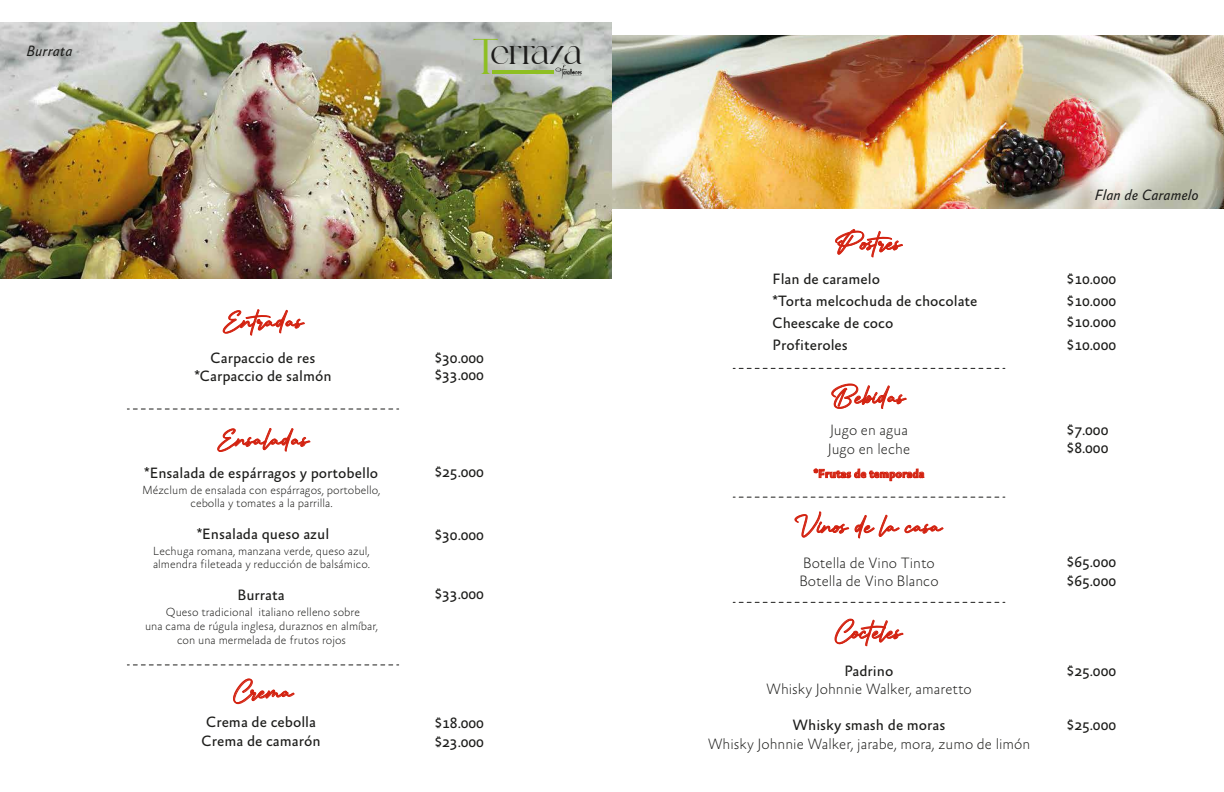
<style>
.page{position:relative;width:1224px;height:792px;background:#fff}
.page>*{position:absolute;margin:0;border:0;box-sizing:border-box;transform-origin:0 0}
.t1{font:37.3px "Gangitem";color:#1d1d1b}
.t2{font:32px "Authentic Signature";color:#d32210}
.t3{font:15.2px/22px "Absara Sans TF";color:#1d1d1b;text-align:center}
.t4{font:100 15.2px/18.2px "Absara Sans";color:#1d1d1b}
.t5{font:15.2px/21.9px "Absara Sans";color:#1d1d1b}
.t6{font:italic 15.2px "Absara Sans TF";color:#1d1d1b}
.t7{font:100 12px/13px "Absara Sans";color:#1d1d1b;text-align:center}
.t8{font:700 12px "Absara Sans TF";color:#d32210}
.s1{font-size:49.9px;color:#8ebf22}
</style>
<div class="page">
<img style="left:0;top:23px;width:612px;height:255px">
<img style="left:612px;top:36px;width:612px;height:173px">
<svg style="left:555px;top:65px;width:27px;height:14px"></svg>
<hr style="left:493px;top:70px;width:61px;height:1px;background:#8ebf22">
<hr style="left:493px;top:72px;width:61px;height:2px;background:#8ebf22">
<svg style="left:217px;top:428px;width:93px;height:24px"></svg>
<svg style="left:233px;top:679px;width:61px;height:25px"></svg>
<svg style="left:127px;top:409px;width:272px;height:1px"></svg>
<svg style="left:127px;top:665px;width:272px;height:1px"></svg>
<svg style="left:223px;top:309px;width:82px;height:26px"></svg>
<svg style="left:733px;top:368px;width:272px;height:1px"></svg>
<svg style="left:733px;top:497px;width:272px;height:1px"></svg>
<svg style="left:733px;top:602px;width:272px;height:1px"></svg>
<svg style="left:795px;top:512px;width:54px;height:25px"></svg>
<svg style="left:855px;top:514px;width:44px;height:24px"></svg>
<svg style="left:905px;top:524px;width:38px;height:10px"></svg>
<svg style="left:814px;top:469px;width:110px;height:12px"></svg>
<svg style="left:832px;top:384px;width:75px;height:25px"></svg>
<svg style="left:835px;top:229px;width:68px;height:28px"></svg>
<svg style="left:835px;top:619px;width:68px;height:27px"></svg>
<p class="t6" style="left:27px;top:43px;width:48px">Burrata</p>
<h1 class="t1" style="left:473px;top:29px;width:111px"><span class="s1">T</span>erraza</h1>
<h2 class="t2" style="left:223px;top:303px;width:81px">Entradas</h2>
<p class="t3" style="left:194px;top:350px;width:139px;line-height:18px">Carpaccio de res *Carpaccio de salmón</p>
<h2 class="t2" style="left:218px;top:422px;width:92px">Ensaladas</h2>
<p class="t3" style="left:144px;top:462px;width:236px">*Ensalada de espárragos y portobello</p>
<p class="t7" style="left:143px;top:484px;width:240px">Mézclum de ensalada con espárragos, portobello, cebolla y tomates a la parrilla.</p>
<p class="t3" style="left:197px;top:523px;width:134px">*Ensalada queso azul</p>
<p class="t7" style="left:153px;top:545px;width:219px;text-align:left">Lechuga romana, manzana verde, queso azul, almendra fileteada y reducción de balsámico.</p>
<p class="t3" style="left:238px;top:584px;width:49px">Burrata</p>
<p class="t7" style="left:145px;top:605px;width:234px;line-height:14px">Queso tradicional italiano relleno sobre<br>una cama de rúgula inglesa, duraznos en almíbar, con una mermelada de frutos rojos</p>
<h2 class="t2" style="left:234px;top:674px;width:60px">Crema</h2>
<p class="t3" style="left:202px;top:714px;width:121px;line-height:19px">Crema de cebolla<br>Crema de camarón</p>
<p class="t5" style="left:435px;top:351px;width:51px;line-height:16.4px">$30.000 $33.000</p>
<p class="t5" style="left:435px;top:462px;width:51px">$25.000</p>
<p class="t5" style="left:435px;top:524px;width:51px">$30.000</p>
<p class="t5" style="left:435px;top:584px;width:51px">$33.000</p>
<p class="t5" style="left:435px;top:715px;width:51px;line-height:18.5px">$18.000 $23.000</p>
<p class="t6" style="left:1095px;top:187px;width:105px">Flan de Caramelo</p>
<h2 class="t2" style="left:836px;top:225px;width:67px">Postres</h2>
<p class="t3" style="left:773px;top:268px;width:206px;text-align:left">Flan de caramelo<br>*Torta melcochuda de chocolate<br>Cheescake de coco<br>Profiteroles</p>
<p class="t5" style="left:1067px;top:269px;width:51px">$10.000</p>
<p class="t5" style="left:1067px;top:291px;width:51px;text-align:justify">$10.000 $10.000 $10.000</p>
<h2 class="t2" style="left:834px;top:379px;width:72px">Bebidas</h2>
<p class="t4" style="left:828px;top:422px;width:84px">Jugo en agua<br>Jugo en leche</p>
<p class="t8" style="left:814px;top:467px;width:112px">*Frutas de temporada</p>
<h2 class="t2" style="left:800px;top:508px;width:143px">Vinos de la casa</h2>
<p class="t4" style="left:799px;top:554px;width:141px">Botella de Vino Tinto<br>Botella de Vino Blanco</p>
<h2 class="t2" style="left:835px;top:614px;width:68px">Cocteles</h2>
<p class="t3" style="left:845px;top:661px;width:50px">Padrino</p>
<p class="t4" style="left:766px;top:681px;width:207px">Whisky Johnnie Walker, amaretto</p>
<p class="t3" style="left:793px;top:715px;width:154px">Whisky smash de moras</p>
<p class="t4" style="left:708px;top:735px;width:324px">Whisky Johnnie Walker, jarabe, mora, zumo de limón</p>
<p class="t5" style="left:1067px;top:420px;width:43px">$7.000</p>
<p class="t5" style="left:1067px;top:438px;width:43px">$8.000</p>
<p class="t5" style="left:1067px;top:554px;width:51px;line-height:19px">$65.000 $65.000</p>
<p class="t5" style="left:1067px;top:661px;width:51px">$25.000</p>
<p class="t5" style="left:1067px;top:715px;width:51px">$25.000</p>
</div>
